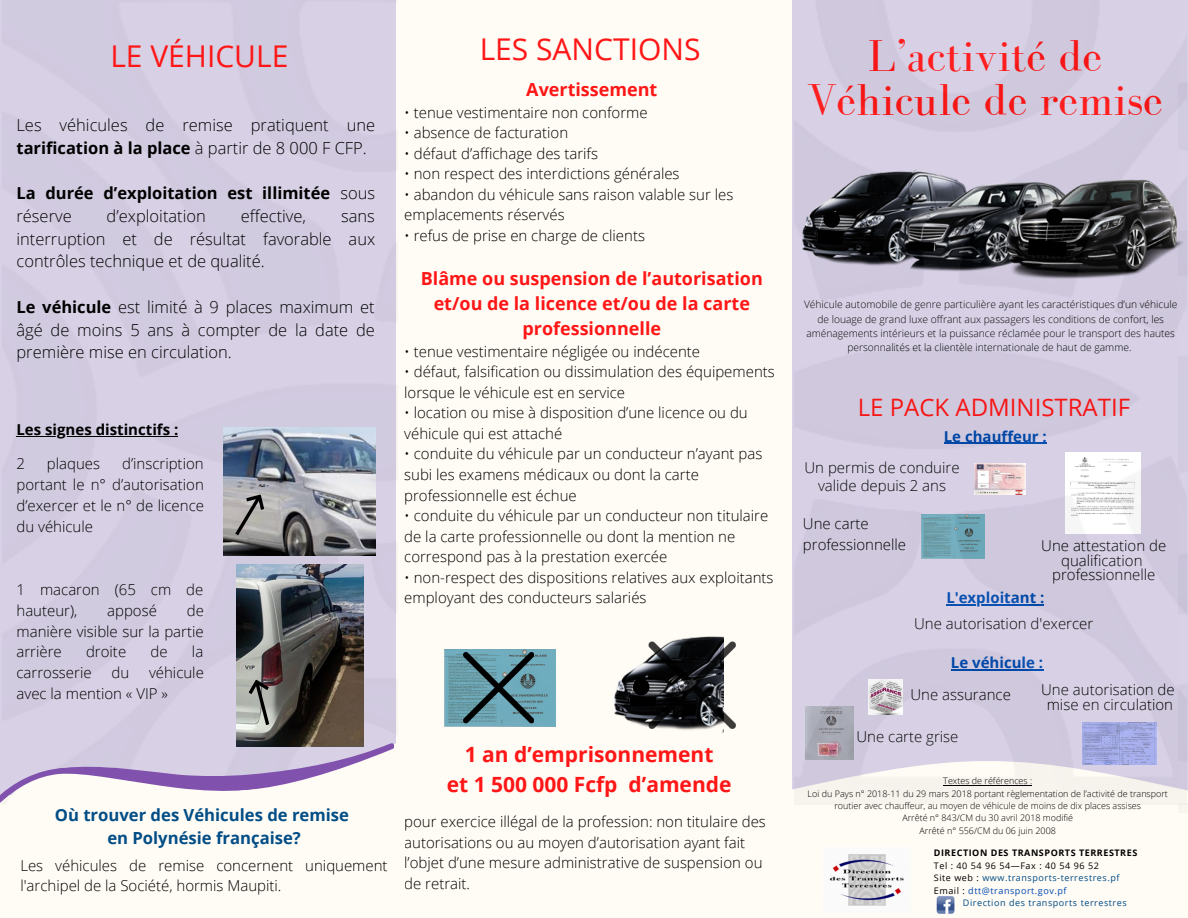
<style>
.page{position:relative;width:1188px;height:918px;background:#fff}
.page>*{position:absolute;margin:0;border:0;box-sizing:border-box;transform-origin:0 0}
.t1{font:45.9px/43.5px "Bodoni FLF";color:#ff1616;text-align:center}
.t2{font:30px "Open Sans";color:#ff1616}
.t3{font:24px "Open Sans";color:#ff1616}
.t4{font:700 21px/29.4px "Open Sans";color:#ff1616;text-align:center}
.t5{font:700 18px/24.9px "Open Sans";color:#ff1616;text-align:center}
.t6{font:700 16.65px/22.6px "Open Sans";color:#014d86;text-align:center}
.t7{font:300 16.5px/22.8px "Open Sans";color:#000;text-align:justify}
.t8{font:700 16.5px/22.8px "Open Sans";color:#000}
.t9{font:300 15px/20.5px "Open Sans";color:#000}
.t10{font:700 15px "Open Sans";color:#004aad}
.t11{font:700 15px "Open Sans";color:#000}
.t12{font:300 10.2px/14.2px "Open Sans";color:#000;text-align:center}
.t13{font:300 9px/12.3px "Open Sans";color:#000;text-align:center}
.t14{font:9px/12.5px "Open Sans";letter-spacing:.06em;color:#000}
.t15{font:700 9px "Open Sans";letter-spacing:.06em;color:#000}
.t16{font:9px "Open Sans";letter-spacing:.06em;color:#014d86}
.s1{font-weight:700}
.s2{font-weight:300}
.s3{color:#014d86}
.s4{color:#004aad}
</style>
<div class="page">
<div style="left:792px;top:748px;width:387px;height:163px;background:#fffbf5"></div>
<div style="left:396px;top:0;width:396px;height:918px;background:#fffbf5"></div>
<img style="left:823px;top:847px;width:87px;height:64px">
<div style="left:0;top:795px;width:24px;height:123px;background:#fffbf5"></div>
<div style="left:3px;top:0;width:393px;height:740px;background:#d4cde2"></div>
<div style="left:226px;top:677px;width:170px;height:63px;background:#d1cbe0"></div>
<div style="left:23px;top:780px;width:382px;height:138px;background:#fffbf5"></div>
<svg style="left:0;top:740px;width:396px;height:63px"></svg>
<img style="left:614px;top:636px;width:110px;height:90px">
<img style="left:444px;top:649px;width:112px;height:78px">
<img style="left:458px;top:651px;width:76px;height:76px">
<img style="left:643px;top:639px;width:93px;height:94px">
<img style="left:937px;top:897px;width:18px;height:17px">
<svg style="left:633px;top:679px;width:16px;height:16px"></svg>
<img style="left:236px;top:565px;width:127px;height:181px">
<img style="left:224px;top:427px;width:152px;height:129px">
<svg style="left:228px;top:489px;width:42px;height:51px;background:#a09e9c"></svg>
<svg style="left:246px;top:677px;width:32px;height:50px;background:#90908c"></svg>
<img style="left:794px;top:1px;width:393px;height:803px">
<div style="left:630px;top:697px;width:26px;height:9px;background:#000"></div>
<hr style="left:17px;top:436px;width:161px;height:1px;background:#000">
<svg style="left:817px;top:211px;width:27px;height:34px"></svg>
<svg style="left:908px;top:241px;width:26px;height:11px"></svg>
<svg style="left:1028px;top:240px;width:39px;height:17px"></svg>
<h2 class="t2" style="left:110px;top:35px;width:179px">LE VÉHICULE</h2>
<p class="t7" style="left:17px;top:113px;width:360px">Les véhicules de remise pratiquent une <span class="s1">tarification à la place</span> à partir de 8 000 F CFP.</p>
<p class="t8" style="left:17px;top:181px;width:360px">La durée d’exploitation est illimitée <span class="s2">sous réserve</span></p>
<p class="t7" style="left:107px;top:204px;width:101px">d’exploitation</p>
<p class="t7" style="left:241px;top:204px;width:67px">effective,</p>
<p class="t7" style="left:17px;top:204px;width:360px;text-indent:324px">sans interruption et de résultat favorable aux contrôles technique et de qualité.</p>
<p class="t7" style="left:17px;top:295px;width:360px"><span class="s1">Le véhicule</span> est limité à 9 places maximum et âgé de moins 5 ans à compter de la date de première mise en circulation.</p>
<p class="t11" style="left:17px;top:419px;width:163px">Les signes distinctifs :</p>
<p class="t9" style="left:17px;top:453px;width:10px">2</p>
<p class="t9" style="left:47px;top:453px;width:55px">plaques</p>
<p class="t9" style="left:17px;top:453px;width:189px;line-height:21px;text-align:justify;text-indent:106px">d’inscription portant le n° d’autorisation d’exercer et le n° de licence du véhicule</p>
<p class="t9" style="left:17px;top:578px;width:188px;line-height:21px">1 macaron (65 cm de hauteur),</p>
<p class="t9" style="left:107px;top:599px;width:51px">apposé</p>
<p class="t9" style="left:17px;top:599px;width:189px;line-height:21px;text-align:justify;text-indent:170px">de manière visible sur la partie arrière</p>
<p class="t9" style="left:86px;top:641px;width:42px">droite</p>
<p class="t9" style="left:151px;top:641px;width:19px">de</p>
<p class="t9" style="left:192px;top:641px;width:13px">la</p>
<p class="t9" style="left:17px;top:662px;width:77px">carrosserie</p>
<p class="t9" style="left:111px;top:662px;width:19px">du</p>
<p class="t9" style="left:17px;top:662px;width:189px;line-height:21px;text-indent:133px">véhicule avec la mention « VIP »</p>
<h2 class="t2" style="left:480px;top:28px;width:222px">LES SANCTIONS</h2>
<p class="t5" style="left:526px;top:76px;width:133px">Avertissement</p>
<p class="t9" style="left:404px;top:101px;width:245px">• tenue vestimentaire non conforme</p>
<p class="t9" style="left:404px;top:122px;width:165px">• absence de facturation</p>
<p class="t9" style="left:404px;top:143px;width:195px">• défaut d’affichage des tarifs</p>
<p class="t9" style="left:404px;top:163px;width:277px">• non respect des interdictions générales</p>
<p class="t9" style="left:404px;top:184px;width:331px">• abandon du véhicule sans raison valable sur les emplacements réservés</p>
<p class="t9" style="left:404px;top:225px;width:242px">• refus de prise en charge de clients</p>
<p class="t5" style="left:421px;top:265px;width:344px">Blâme ou suspension de l’autorisation et/ou de la licence et/ou de la carte professionnelle</p>
<p class="t9" style="left:404px;top:341px;width:297px">• tenue vestimentaire négligée ou indécente</p>
<p class="t9" style="left:404px;top:361px;width:372px">• défaut, falsification ou dissimulation des équipements lorsque le véhicule est en service</p>
<p class="t9" style="left:404px;top:402px;width:345px">• location ou mise à disposition d’une licence ou du véhicule qui est attaché</p>
<p class="t9" style="left:404px;top:443px;width:360px">• conduite du véhicule par un conducteur n’ayant pas subi les examens médicaux ou dont la carte professionnelle est échue</p>
<p class="t9" style="left:404px;top:505px;width:366px">• conduite du véhicule par un conducteur non titulaire de la carte professionnelle ou dont la mention ne correspond pas à la prestation exercée</p>
<p class="t9" style="left:404px;top:567px;width:371px">• non-respect des dispositions relatives aux exploitants employant des conducteurs salariés</p>
<p class="t6" style="left:55px;top:803px;width:296px">Où trouver des Véhicules de remise en Polynésie française?</p>
<p class="t9" style="left:20px;top:855px;width:369px">Les véhicules de remise concernent uniquement l'archipel de la Société, hormis Maupiti.</p>
<h3 class="t4" style="left:447px;top:740px;width:286px">1 an d’emprisonnement<br>et 1 500 000 Fcfp d’amende</h3>
<p class="t9" style="left:404px;top:811px;width:363px">pour exercice illégal de la profession: non titulaire des autorisations ou au moyen d’autorisation ayant fait l’objet d’une mesure administrative de suspension ou de retrait.</p>
<h1 class="t1" style="left:808px;top:34px;width:357px">L’activité de<br>Véhicule de remise</h1>
<p class="t12" style="left:804px;top:297px;width:375px">Véhicule automobile de genre particulière ayant les caractéristiques d’un véhicule de louage de grand luxe offrant aux passagers les conditions de confort, les aménagements intérieurs et la puissance réclamée pour le transport des hautes personnalités et la clientèle internationale de haut de gamme.</p>
<h3 class="t3" style="left:858px;top:391px;width:274px">LE PACK ADMINISTRATIF</h3>
<p class="t10" style="left:944px;top:426px;width:105px">Le chauffeur :</p>
<p class="t9" style="left:805px;top:459px;width:157px;line-height:17.5px;text-align:center">Un permis de conduire valide depuis 2 ans</p>
<p class="t9" style="left:803px;top:513px;width:105px">Une carte professionnelle</p>
<p class="t9" style="left:1041px;top:537px;width:126px;line-height:14.9px;text-align:center">Une attestation de qualification professionnelle</p>
<p class="t10" style="left:946px;top:587px;width:100px">L'exploitant :</p>
<p class="t9" style="left:914px;top:612px;width:181px">Une autorisation d'exercer</p>
<p class="t10" style="left:951px;top:652px;width:94px">Le véhicule :</p>
<p class="t9" style="left:910px;top:684px;width:102px">Une assurance</p>
<p class="t9" style="left:856px;top:726px;width:104px">Une carte grise</p>
<p class="t9" style="left:1041px;top:681px;width:135px;line-height:15.6px;text-align:center">Une autorisation de mise en circulation</p>
<p class="t13" style="left:808px;top:775px;width:362px">Textes de références :<br>Loi du Pays n° 2018-11 du 29 mars 2018 portant règlementation de l’activité de transport routier avec chauffeur, au moyen de véhicule de moins de dix places assises<br>Arrêté n° 843/CM du 30 avril 2018 modifié<br>Arrêté n° 556/CM du 06 juin 2008</p>
<p class="t15" style="left:934px;top:846px;width:205px">DIRECTION DES TRANSPORTS TERRESTRES</p>
<p class="t14" style="left:934px;top:859px;width:187px">Tel : 40 54 96 54—Fax : 40 54 96 52<br>Site web : <span class="s3">www.transports-terrestres.pf<br></span>Email : <span class="s4">dtt@transport.gov.pf</span></p>
<p class="t16" style="left:963px;top:896px;width:165px">Direction des transports terrestres</p>
</div>
